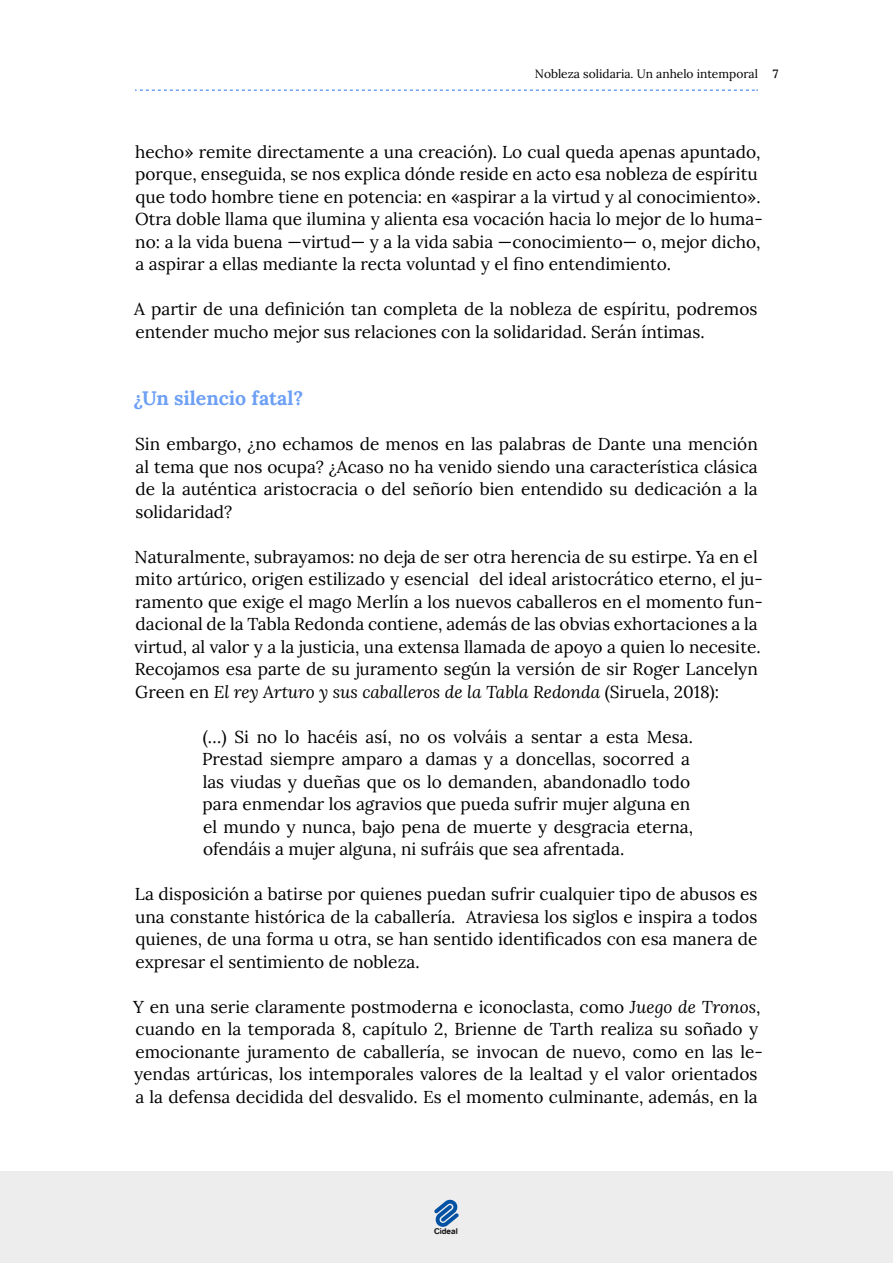
<style>
.page{position:relative;width:893px;height:1263px;background:#fff}
.page>*{position:absolute;margin:0;border:0;box-sizing:border-box;transform-origin:0 0}
.t1{font:700 19.5px "Lora";color:#6da0f5}
.t2{font:17.25px/22.5px "Lora";color:#000}
.t3{font:12px "Lora";color:#000}
.t4{font:500 8.25px "AG Book Rounded";color:#1c1c1c}
.s1{font-weight:600}
.s2{font-style:italic}
</style>
<div class="page">
<div style="left:0;top:1171px;width:893px;height:92px;background:#ededee"></div>
<svg style="left:434px;top:1199px;width:25px;height:28px"></svg>
<svg style="left:135px;top:89px;width:623px;height:2px"></svg>
<p class="t3" style="left:535px;top:64px;width:245px">Nobleza solidaria. Un anhelo intemporal <span class="s1">7</span></p>
<p class="t2" style="left:135px;top:139px;width:629px">hecho» remite directamente a una creación). Lo cual queda apenas apuntado, porque, enseguida, se nos explica dónde reside en acto esa nobleza de espíritu que todo hombre tiene en potencia: en «aspirar a la virtud y al conocimiento».<br>Otra doble llama que ilumina y alienta esa vocación hacia lo mejor de lo huma&shy;no: a la vida buena —virtud— y a la vida sabia —conocimiento— o, mejor dicho, a aspirar a ellas mediante la recta voluntad y el fino entendimiento.</p>
<p class="t2" style="left:134px;top:296px;width:625px">A partir de una definición tan completa de la nobleza de espíritu, podremos entender mucho mejor sus relaciones con la solidaridad. Serán íntimas.</p>
<p class="t1" style="left:133px;top:383px;width:172px">¿Un silencio fatal?</p>
<p class="t2" style="left:135px;top:431px;width:624px;text-align:justify">Sin embargo, ¿no echamos de menos en las palabras de Dante una mención al tema que nos ocupa? ¿Acaso no ha venido siendo una característica clásica de la auténtica aristocracia o del señorío bien entendido su dedicación a la solidaridad?</p>
<p class="t2" style="left:134px;top:544px;width:630px">Naturalmente, subrayamos: no deja de ser otra herencia de su estirpe. Ya en el mito artúrico, origen estilizado y esencial del ideal aristocrático eterno, el ju&shy;ramento que exige el mago Merlín a los nuevos caballeros en el momento fun&shy;dacional de la Tabla Redonda contiene, además de las obvias exhortaciones a la virtud, al valor y a la justicia, una extensa llamada de apoyo a quien lo necesite.<br>Recojamos esa parte de su juramento según la versión de sir Roger Lancelyn Green en <span class="s2">El rey Arturo y sus caballeros de la Tabla Redonda</span> (Siruela, 2018):</p>
<p class="t2" style="left:202px;top:724px;width:492px">(…) Si no lo hacéis así, no os volváis a sentar a esta Mesa.<br>Prestad siempre amparo a damas y a doncellas, socorred a las viudas y dueñas que os lo demanden, abandonadlo todo para enmendar los agravios que pueda sufrir mujer alguna en el mundo y nunca, bajo pena de muerte y desgracia eterna, ofendáis a mujer alguna, ni sufráis que sea afrentada.</p>
<p class="t2" style="left:135px;top:881px;width:624px;text-align:justify">La disposición a batirse por quienes puedan sufrir cualquier tipo de abusos es una constante histórica de la caballería. Atraviesa los siglos e inspira a todos quienes, de una forma u otra, se han sentido identificados con esa manera de expresar el sentimiento de nobleza.</p>
<p class="t2" style="left:133px;top:994px;width:631px">Y en una serie claramente postmoderna e iconoclasta, como <span class="s2">Juego de Tronos</span>, cuando en la temporada 8, capítulo 2, Brienne de Tarth realiza su soñado y emocionante juramento de caballería, se invocan de nuevo, como en las le&shy;yendas artúricas, los intemporales valores de la lealtad y el valor orientados a la defensa decidida del desvalido. Es el momento culminante, además, en la</p>
<p class="t4" style="left:434px;top:1226px;width:25px">Cideal</p>
</div>
